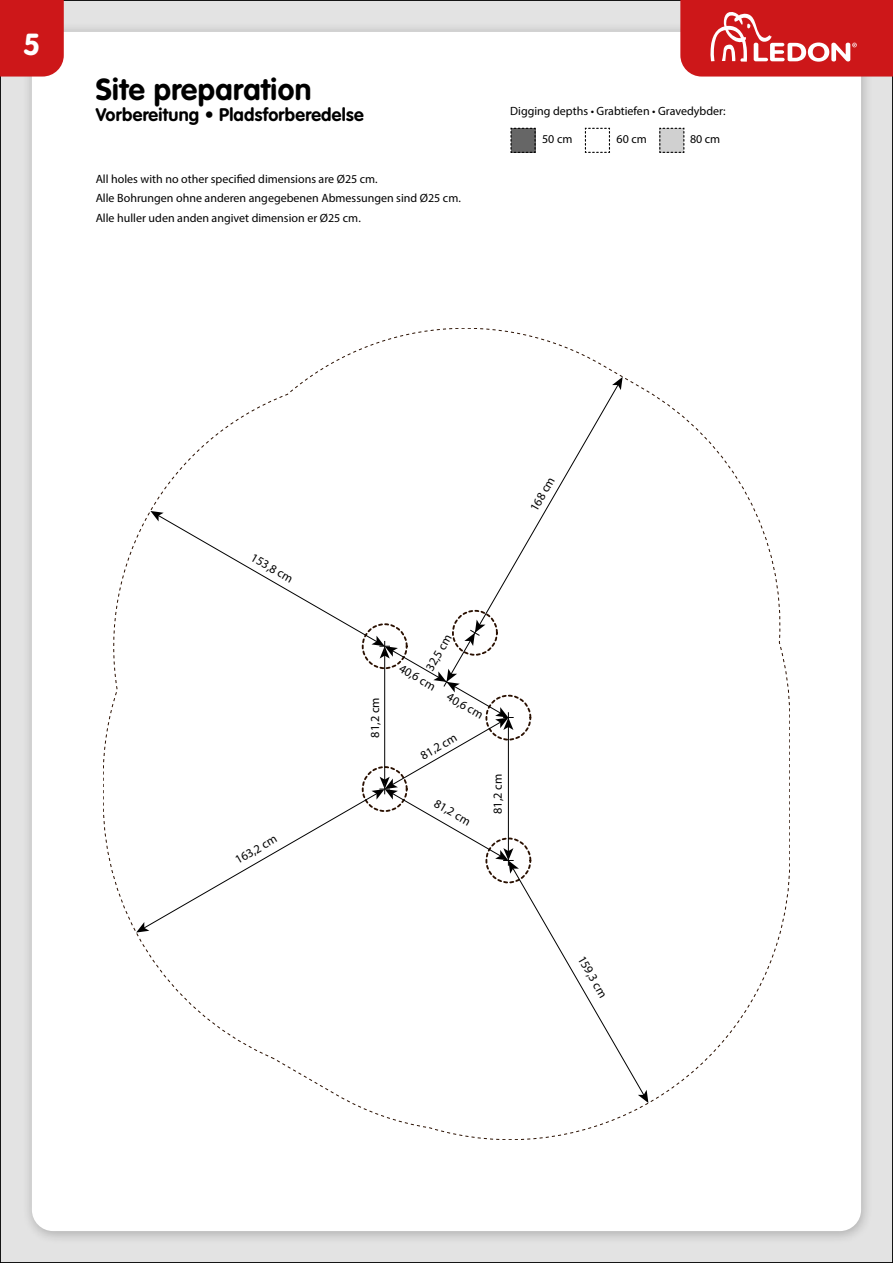
<style>
.page{position:relative;width:893px;height:1263px;background:#e3e3e3}
.page>*{position:absolute;margin:0;border:0;box-sizing:border-box;transform-origin:0 0}
.t1{font:700 30px "VAG Rounded Std";letter-spacing:.015em;color:#000}
.t2{font:700 30px "VAG Rounded Std";color:#fff}
.t3{font:700 18px "VAG Rounded Std";letter-spacing:.015em;color:#000}
.t4{font:12.3px "Myriad Pro";color:#000}
.t5{font:12px/19.2px "Myriad Pro";color:#000}
</style>
<div class="page">
<div style="left:21px;top:22px;width:852px;height:1222px;background:#000;opacity:.25"></div>
<div style="left:34px;top:34px;width:825px;height:1195px;background:#fff;border-radius:19px"></div>
<svg style="left:136px;top:377px;width:512px;height:726px"></svg>
<div style="left:0;top:0;width:64px;height:77px;background:#cd1719"></div>
<svg style="left:680px;top:0;width:213px;height:77px"></svg>
<svg style="left:659px;top:127px;width:26px;height:26px"></svg>
<svg style="left:584px;top:127px;width:26px;height:26px"></svg>
<svg style="left:510px;top:127px;width:26px;height:26px"></svg>
<h1 class="t2" style="left:23px;top:27px;width:19px">5</h1>
<h1 class="t1" style="left:96px;top:71px;width:217px">Site preparation</h1>
<h2 class="t3" style="left:96px;top:104px;width:270px">Vorbereitung • Pladsforberedelse</h2>
<p class="t5" style="left:96px;top:170px;width:367px">All holes with no other specified dimensions are Ø25 cm.<br>Alle Bohrungen ohne anderen angegebenen Abmessungen sind Ø25 cm.<br>Alle huller uden anden angivet dimension er Ø25 cm.</p>
<p class="t5" style="left:510px;top:101px;width:217px">Digging depths • Grabtiefen • Gravedybder:</p>
<p class="t5" style="left:542px;top:129px;width:32px">50 cm</p>
<p class="t5" style="left:617px;top:129px;width:32px">60 cm</p>
<p class="t5" style="left:690px;top:129px;width:32px">80 cm</p>
<p class="t4" style="left:256px;top:550px;width:48px;rotate:30deg">153,8 cm</p>
<p class="t4" style="left:232px;top:854px;width:48px;rotate:-30deg">163,2 cm</p>
<p class="t4" style="left:527px;top:506px;width:39px;rotate:-60deg">168 cm</p>
<p class="t4" style="left:368px;top:737px;width:41px;rotate:-90deg">81,2 cm</p>
<p class="t4" style="left:422px;top:666px;width:41px;rotate:-60deg">32,5 cm</p>
<p class="t4" style="left:404px;top:661px;width:41px;rotate:30deg">40,6 cm</p>
<p class="t4" style="left:452px;top:689px;width:41px;rotate:30deg">40,6 cm</p>
<p class="t4" style="left:418px;top:750px;width:41px;rotate:-30deg">81,2 cm</p>
<p class="t4" style="left:439px;top:796px;width:41px;rotate:30deg">81,2 cm</p>
<p class="t4" style="left:490px;top:814px;width:41px;rotate:-90deg">81,2 cm</p>
<p class="t4" style="left:587px;top:953px;width:48px;rotate:60deg">159,3 cm</p>
</div>
